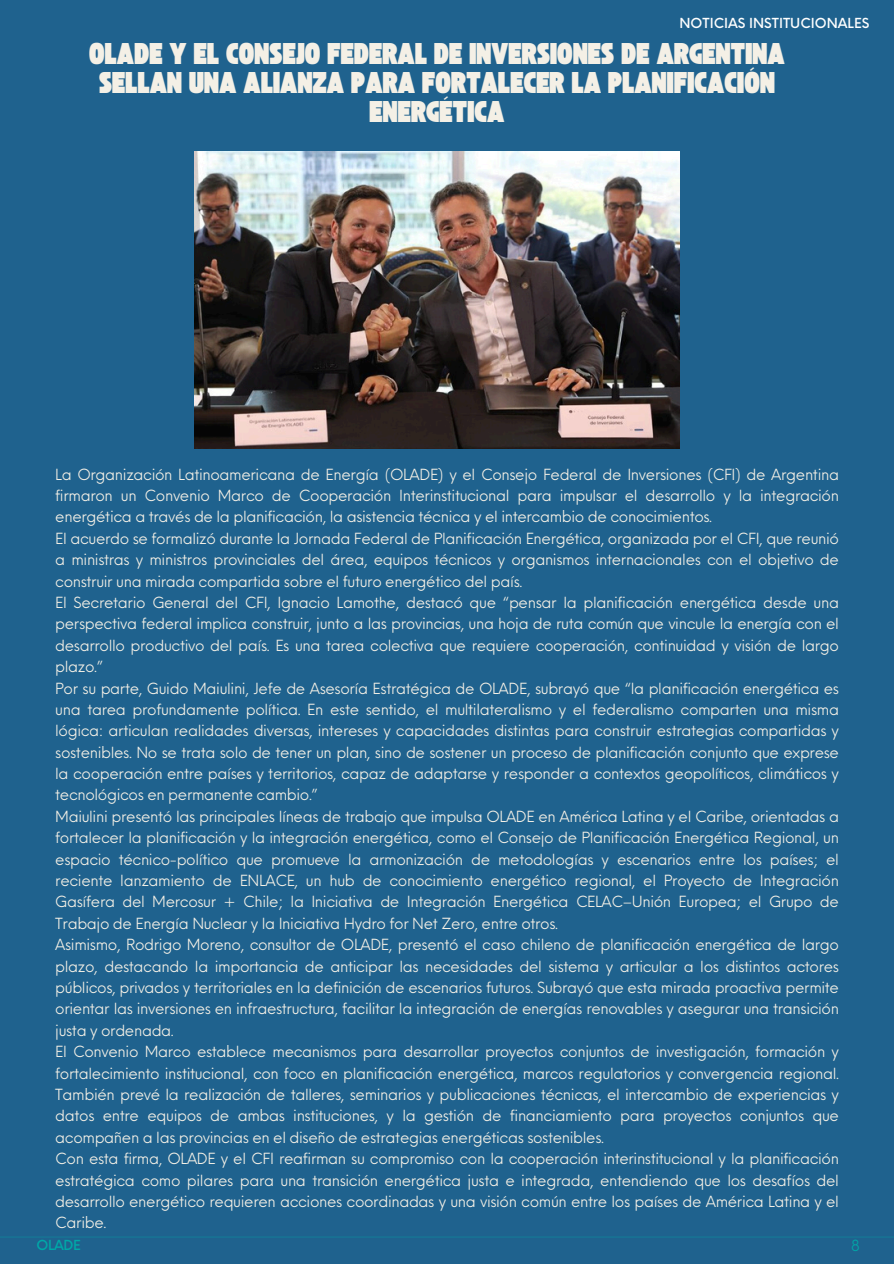
<style>
.page{position:relative;width:894px;height:1264px;background:#fff}
.page>*{position:absolute;margin:0;border:0;box-sizing:border-box;transform-origin:0 0}
.t1{font:21px/29.2px "TAN St Canard Display";letter-spacing:.01em;color:#f4f0e6;text-align:center}
.t2{font:15px/21.5px "Neue Einstellung";letter-spacing:-.025em;color:#f4f0e6}
.t3{font:15px "Neue Einstellung";color:#00a8a8}
.t4{font:500 13.5px "Neue Einstellung";color:#fff}
.t5{font:500 13.5px "Neue Einstellung";letter-spacing:-.025em;color:#00a8a8}
</style>
<div class="page">
<div style="left:0;top:0;width:893px;height:1263px;background:#1f628e"></div>
<hr style="left:0;top:1236px;width:893px;height:1px;background:#00a8a8">
<img style="left:195px;top:152px;width:484px;height:297px">
<p class="t4" style="left:679px;top:11px;width:191px">NOTICIAS INSTITUCIONALES</p>
<h1 class="t1" style="left:89px;top:41px;width:697px">OLADE Y EL CONSEJO FEDERAL DE INVERSIONES DE ARGENTINA<br>SELLAN UNA ALIANZA PARA FORTALECER LA PLANIFICACIÓN<br>ENERGÉTICA</h1>
<p class="t2" style="left:55px;top:462px;width:785px">La Organización Latinoamericana de Energía (OLADE) y el Consejo Federal de Inversiones (CFI) de Argentina firmaron un Convenio Marco de Cooperación Interinstitucional para impulsar el desarrollo y la integración energética a través de la planificación, la asistencia técnica y el intercambio de conocimientos.<br>El acuerdo se formalizó durante la Jornada Federal de Planificación Energética, organizada por el CFI, que reunió a ministras y ministros provinciales del área, equipos técnicos y organismos internacionales con el objetivo de construir una mirada compartida sobre el futuro energético del país.<br>El Secretario General del CFI, Ignacio Lamothe, destacó que “pensar la planificación energética desde una perspectiva federal implica construir, junto a las provincias, una hoja de ruta común que vincule la energía con el desarrollo productivo del país. Es una tarea colectiva que requiere cooperación, continuidad y visión de largo plazo.”<br>Por su parte, Guido Maiulini, Jefe de Asesoría Estratégica de OLADE, subrayó que “la planificación energética es una tarea profundamente política. En este sentido, el multilateralismo y el federalismo comparten una misma lógica: articulan realidades diversas, intereses y capacidades distintas para construir estrategias compartidas y sostenibles. No se trata solo de tener un plan, sino de sostener un proceso de planificación conjunto que exprese la cooperación entre países y territorios, capaz de adaptarse y responder a contextos geopolíticos, climáticos y tecnológicos en permanente cambio.”<br>Maiulini presentó las principales líneas de trabajo que impulsa OLADE en América Latina y el Caribe, orientadas a fortalecer la planificación y la integración energética, como el Consejo de Planificación Energética Regional, un espacio técnico-político que promueve la armonización de metodologías y escenarios entre los países; el reciente lanzamiento de ENLACE, un hub de conocimiento energético regional, el Proyecto de Integración Gasífera del Mercosur + Chile; la Iniciativa de Integración Energética CELAC–Unión Europea; el Grupo de Trabajo de Energía Nuclear y la Iniciativa Hydro for Net Zero, entre otros.<br>Asimismo, Rodrigo Moreno, consultor de OLADE, presentó el caso chileno de planificación energética de largo plazo, destacando la importancia de anticipar las necesidades del sistema y articular a los distintos actores públicos, privados y territoriales en la definición de escenarios futuros. Subrayó que esta mirada proactiva permite orientar las inversiones en infraestructura, facilitar la integración de energías renovables y asegurar una transición justa y ordenada.<br>El Convenio Marco establece mecanismos para desarrollar proyectos conjuntos de investigación, formación y fortalecimiento institucional, con foco en planificación energética, marcos regulatorios y convergencia regional.<br>También prevé la realización de talleres, seminarios y publicaciones técnicas, el intercambio de experiencias y datos entre equipos de ambas instituciones, y la gestión de financiamiento para proyectos conjuntos que acompañen a las provincias en el diseño de estrategias energéticas sostenibles.<br>Con esta firma, OLADE y el CFI reafirman su compromiso con la cooperación interinstitucional y la planificación estratégica como pilares para una transición energética justa e integrada, entendiendo que los desafíos del desarrollo energético requieren acciones coordinadas y una visión común entre los países de América Latina y el Caribe.</p>
<p class="t5" style="left:36px;top:1233px;width:46px">OLADE</p>
<p class="t3" style="left:851px;top:1232px;width:10px">8</p>
</div>
